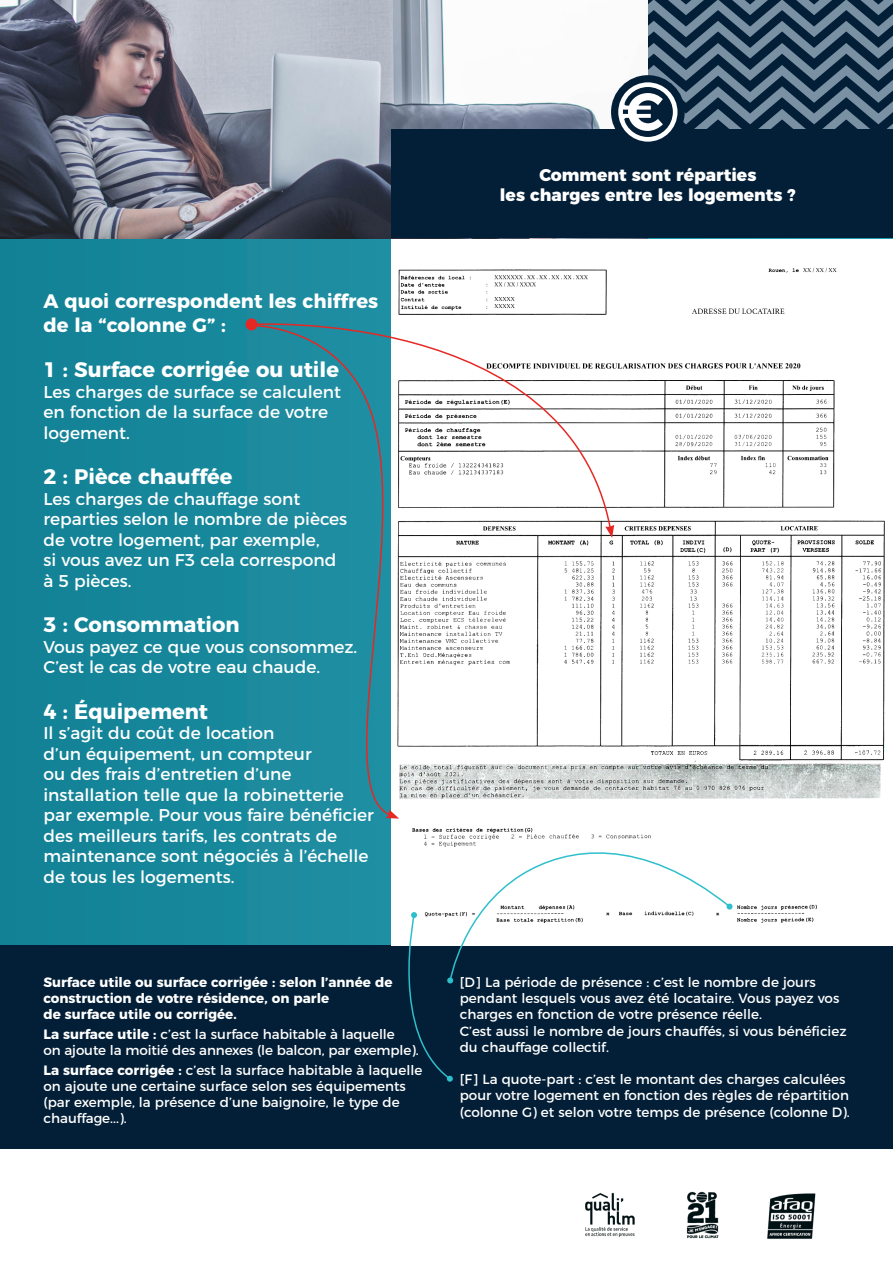
<style>
.page{position:relative;width:893px;height:1263px;background:#fff}
.page>*{position:absolute;margin:0;border:0;box-sizing:border-box;transform-origin:0 0}
.t1{font:700 21px "Montserrat";color:#fff}
.t2{font:700 19.5px/23.4px "Montserrat";color:#fff}
.t3{font:17.1px/20.4px "Montserrat";color:#fff}
.t4{font:800 17.1px/20.4px "Montserrat";color:#fff;text-align:center}
.t5{font:13.5px/16.2px "Montserrat";color:#fff}
.t6{font:700 13.5px/16.2px "Montserrat";color:#fff}
.s1{font-weight:700}
</style>
<div class="page">
<svg style="left:648px;top:0;width:245px;height:130px;background:#3c556b"></svg>
<div style="left:0;top:238px;width:893px;height:910px;background:#16869a"></div>
<div style="left:0;top:945px;width:893px;height:203px;background:#031f37"></div>
<img style="left:585px;top:1191px;width:231px;height:48px">
<img style="left:0;top:0;width:642px;height:238px">
<div style="left:391px;top:130px;width:502px;height:108px;background:#031f37"></div>
<div style="left:611px;top:75px;width:74px;height:74px;background:#031f37;border-radius:50%"></div>
<svg style="left:618px;top:82px;width:59px;height:60px"></svg>
<img style="left:391px;top:239px;width:502px;height:706px">
<svg style="left:391px;top:307px;width:221px;height:222px;background:#f0efef"></svg>
<svg style="left:246px;top:318px;width:12px;height:12px"></svg>
<svg style="left:605px;top:525px;width:9px;height:13px"></svg>
<svg style="left:391px;top:836px;width:342px;height:246px"></svg>
<svg style="left:247px;top:323px;width:163px;height:493px"></svg>
<svg style="left:386px;top:809px;width:13px;height:10px"></svg>
<p class="t2" style="left:43px;top:288px;width:336px">A quoi correspondent les chiffres de la “colonne G” :</p>
<p class="t1" style="left:43px;top:353px;width:297px">1 : Surface corrigée ou utile</p>
<p class="t3" style="left:43px;top:380px;width:299px">Les charges de surface se calculent en fonction de la surface de votre logement.</p>
<p class="t1" style="left:43px;top:460px;width:190px">2 : Pièce chauffée</p>
<p class="t3" style="left:43px;top:487px;width:305px">Les charges de chauffage sont reparties selon le nombre de pièces de votre logement, par exemple,<br>si vous avez un F3 cela correspond à 5 pièces.</p>
<p class="t1" style="left:43px;top:608px;width:198px">3 : Consommation</p>
<p class="t3" style="left:43px;top:635px;width:315px">Vous payez ce que vous consommez.<br>C’est le cas de votre eau chaude.</p>
<p class="t1" style="left:43px;top:694px;width:166px">4 : Équipement</p>
<p class="t3" style="left:43px;top:722px;width:332px">Il s’agit du coût de location<br>d’un équipement, un compteur<br>ou des frais d’entretien d’une installation telle que la robinetterie par exemple. Pour vous faire bénéficier des meilleurs tarifs, les contrats de maintenance sont négociés à l’échelle de tous les logements.</p>
<p class="t6" style="left:43px;top:973px;width:350px">Surface utile ou surface corrigée : selon l’année de construction de votre résidence, on parle<br>de surface utile ou corrigée.</p>
<p class="t5" style="left:43px;top:1025px;width:377px"><span class="s1">La surface utile :</span> c’est la surface habitable à laquelle<br>on ajoute la moitié des annexes (le balcon, par exemple).</p>
<p class="t5" style="left:43px;top:1060px;width:380px"><span class="s1">La surface corrigée :</span> c’est la surface habitable à laquelle on ajoute une certaine surface selon ses équipements (par exemple, la présence d’une baignoire, le type de chauffage...).</p>
<p class="t4" style="left:500px;top:163px;width:297px">Comment sont réparties<br>les charges entre les logements ?</p>
<p class="t5" style="left:460px;top:973px;width:381px">[D] La période de présence : c’est le nombre de jours pendant lesquels vous avez été locataire. Vous payez vos charges en fonction de votre présence réelle.</p>
<p class="t5" style="left:460px;top:1021px;width:388px">C’est aussi le nombre de jours chauffés, si vous bénéficiez du chauffage collectif.</p>
<p class="t5" style="left:460px;top:1070px;width:392px">[F] La quote-part : c’est le montant des charges calculées pour votre logement en fonction des règles de répartition (colonne G) et selon votre temps de présence (colonne D).</p>
</div>
